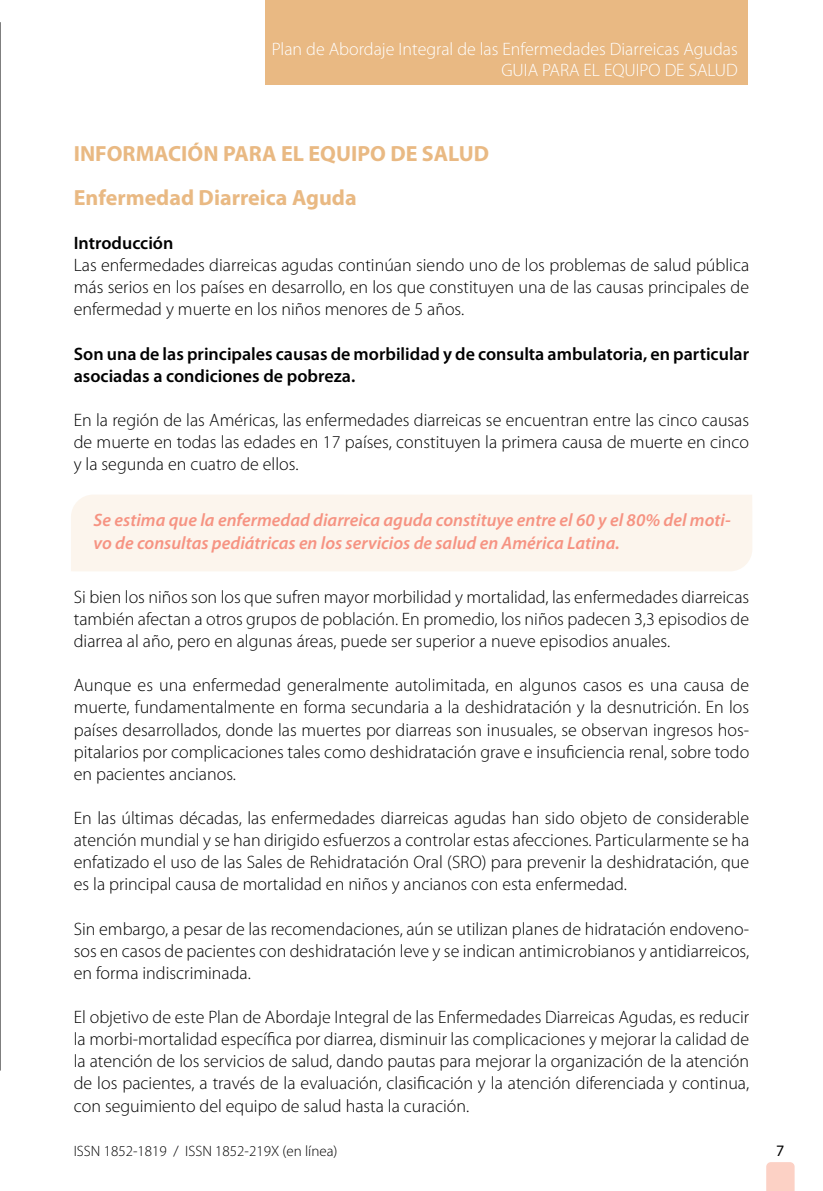
<style>
.page{position:relative;width:823px;height:1191px;background:#fff}
.page>*{position:absolute;margin:0;border:0;box-sizing:border-box;transform-origin:0 0}
.t1{font:700 22px/44.2px "Myriad Pro";color:#e9b983}
.t2{font:300 18px/22.2px "Myriad Pro";color:#000;text-align:justify}
.t3{font:italic 600 18px/22px "Myriad Pro";color:#f69382}
.t4{font:600 18px/22.2px "Myriad Pro";color:#000}
.t5{font:300 18px/21.6px "Myriad Pro";color:#fff;text-align:right}
.t6{font:16px "Myriad Pro";color:#000}
.t7{font:300 15px "Myriad Pro";color:#000}
</style>
<div class="page">
<svg style="left:766px;top:1162px;width:28px;height:29px"></svg>
<div style="left:265px;top:0;width:482px;height:85px;background:#e9b983"></div>
<hr style="left:0;top:22px;width:1px;height:1048px;background:#000">
<div style="left:71px;top:495px;width:681px;height:76px;background:#fcf5ed"></div>
<p class="t5" style="left:271px;top:38px;width:467px">Plan de Abordaje Integral de las Enfermedades Diarreicas Agudas<br>GUIA PARA EL EQUIPO DE SALUD</p>
<p class="t1" style="left:74px;top:130px;width:416px">INFORMACIÓN PARA EL EQUIPO DE SALUD<br>Enfermedad Diarreica Aguda</p>
<p class="t4" style="left:74px;top:231px;width:101px">Introducción</p>
<p class="t2" style="left:74px;top:254px;width:676px">Las enfermedades diarreicas agudas continúan siendo uno de los problemas de salud pública más serios en los países en desarrollo, en los que constituyen una de las causas principales de enfermedad y muerte en los niños menores de 5 años.</p>
<p class="t4" style="left:74px;top:342px;width:676px">Son una de las principales causas de morbilidad y de consulta ambulatoria, en particular asociadas a condiciones de pobreza.</p>
<p class="t2" style="left:74px;top:409px;width:676px">En la región de las Américas, las enfermedades diarreicas se encuentran entre las cinco causas de muerte en todas las edades en 17 países, constituyen la primera causa de muerte en cinco y la segunda en cuatro de ellos.</p>
<p class="t3" style="left:94px;top:509px;width:638px">Se estima que la enfermedad diarreica aguda constituye entre el 60 y el 80% del moti&shy;vo de consultas pediátricas en los servicios de salud en América Latina.</p>
<p class="t2" style="left:74px;top:586px;width:676px">Si bien los niños son los que sufren mayor morbilidad y mortalidad, las enfermedades diarreicas también afectan a otros grupos de población. En promedio, los niños padecen 3,3 episodios de diarrea al año, pero en algunas áreas, puede ser superior a nueve episodios anuales.</p>
<p class="t2" style="left:74px;top:674px;width:676px">Aunque es una enfermedad generalmente autolimitada, en algunos casos es una causa de muerte, fundamentalmente en forma secundaria a la deshidratación y la desnutrición. En los países desarrollados, donde las muertes por diarreas son inusuales, se observan ingresos hos&shy;pitalarios por complicaciones tales como deshidratación grave e insuficiencia renal, sobre todo en pacientes ancianos.</p>
<p class="t2" style="left:74px;top:807px;width:676px">En las últimas décadas, las enfermedades diarreicas agudas han sido objeto de considerable atención mundial y se han dirigido esfuerzos a controlar estas afecciones. Particularmente se ha enfatizado el uso de las Sales de Rehidratación Oral (SRO) para prevenir la deshidratación, que es la principal causa de mortalidad en niños y ancianos con esta enfermedad.</p>
<p class="t2" style="left:74px;top:917px;width:676px">Sin embargo, a pesar de las recomendaciones, aún se utilizan planes de hidratación endoveno&shy;sos en casos de pacientes con deshidratación leve y se indican antimicrobianos y antidiarreicos, en forma indiscriminada.</p>
<p class="t2" style="left:74px;top:1006px;width:676px">El objetivo de este Plan de Abordaje Integral de las Enfermedades Diarreicas Agudas, es reducir la morbi-mortalidad específica por diarrea, disminuir las complicaciones y mejorar la calidad de la atención de los servicios de salud, dando pautas para mejorar la organización de la atención de los pacientes, a través de la evaluación, clasificación y la atención diferenciada y continua, con seguimiento del equipo de salud hasta la curación.</p>
<p class="t7" style="left:74px;top:1143px;width:265px">ISSN 1852-1819 / ISSN 1852-219X (en línea)</p>
<p class="t6" style="left:775px;top:1140px;width:10px">7</p>
</div>
